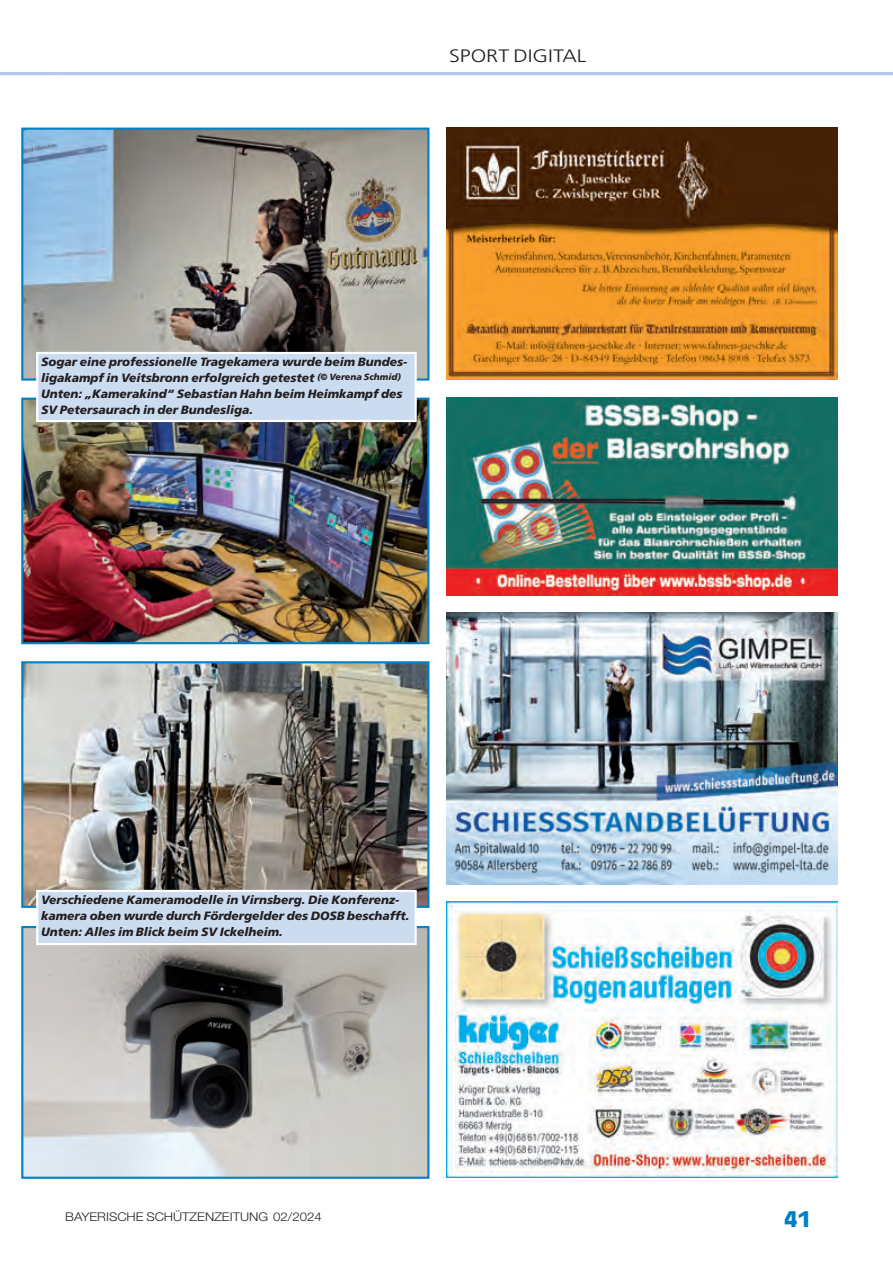
<style>
.page{position:relative;width:893px;height:1263px;background:#fff}
.page>*{position:absolute;margin:0;border:0;box-sizing:border-box;transform-origin:0 0}
.t1{font:900 21px "Antique Olive LT";color:#0080c5}
.t2{font:300 18px "Frutiger LT";color:#231f20;scale:1.2 1}
.t3{font:italic 900 12px/15.9px "Frutiger LT";color:#231f20}
.t4{font:300 12px "Helvetica Neue LT";color:#231f20;scale:1.1 1}
</style>
<div class="page">
<hr style="left:0;top:72px;width:58px;height:3px;background:#b3c8e6">
<hr style="left:58px;top:72px;width:835px;height:3px;background:#b3c8e6">
<img style="left:446px;top:612px;width:392px;height:272px">
<img style="left:446px;top:901px;width:391px;height:277px">
<img style="left:446px;top:128px;width:392px;height:251px">
<img style="left:446px;top:398px;width:392px;height:197px">
<img style="left:24px;top:929px;width:402px;height:247px">
<div style="left:21px;top:926px;width:408px;height:253px;border:2px solid #0080c5"></div>
<img style="left:24px;top:131px;width:402px;height:247px">
<div style="left:21px;top:128px;width:408px;height:253px;border:2px solid #0080c5"></div>
<img style="left:24px;top:401px;width:402px;height:240px">
<div style="left:21px;top:398px;width:408px;height:246px;border:2px solid #0080c5"></div>
<img style="left:24px;top:664px;width:402px;height:241px">
<div style="left:21px;top:661px;width:408px;height:247px;border:2px solid #0080c5"></div>
<div style="left:38px;top:354px;width:377px;height:66px;background:#ccdcf0"></div>
<div style="left:38px;top:892px;width:377px;height:51px;background:#ccdcf0"></div>
<h2 class="t2" style="left:449px;top:49px;width:116px">SPORT DIGITAL</h2>
<p class="t3" style="left:41px;top:355px;width:367px">Sogar eine professionelle Tragekamera wurde beim Bundes&shy;ligakampf in Veitsbronn erfolgreich getestet <sup>(©</sup> <sup>Verena</sup> <sup>Schmid)<br></sup>Unten: „Kamerakind“ Sebastian Hahn beim Heimkampf des SV Petersaurach in der Bundesliga.</p>
<p class="t3" style="left:41px;top:893px;width:370px">Verschiedene Kameramodelle in Virnsberg. Die Konferenz&shy;kamera oben wurde durch Fördergelder des DOSB beschafft.<br>Unten: Alles im Blick beim SV Ickelheim.</p>
<p class="t4" style="left:65px;top:1213px;width:235px">BAYERISCHE SCHÜTZENZEITUNG 02/2024</p>
<h1 class="t1" style="left:784px;top:1211px;width:28px">41</h1>
</div>
